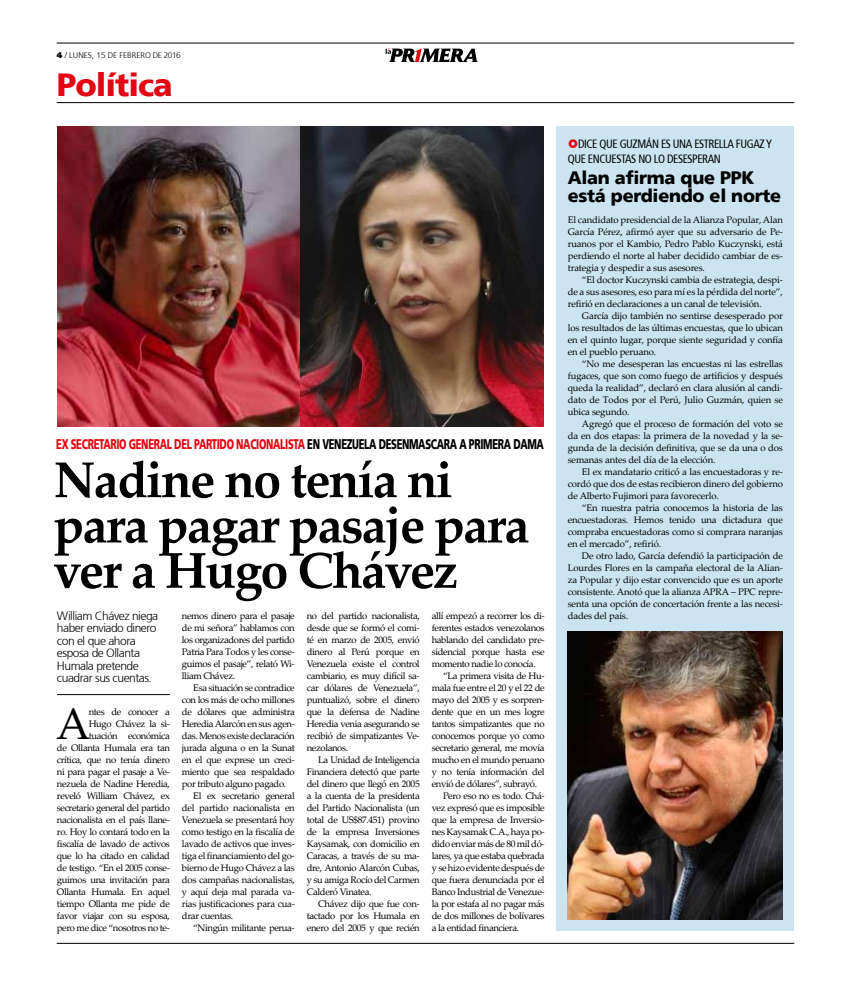
<style>
.page{position:relative;width:851px;height:993px;background:#fff}
.page>*{position:absolute;margin:0;border:0;box-sizing:border-box;transform-origin:0 0}
.t1{font:700 50.3px/45.3px "Palatino Linotype";letter-spacing:-.035em;color:#000}
.t2{font:44px "Palatino Linotype";color:#000}
.t3{font:900 32px "Frutiger 75";letter-spacing:-.03em;color:#e30613}
.t4{font:900 18px/18px "Frutiger 75";letter-spacing:-.015em;color:#000}
.t5{font:900 14px "Frutiger 75";letter-spacing:-.035em;color:#e30613;scale:.68 1}
.t6{font:300 12px/12.5px "Frutiger 45";letter-spacing:-.04em;color:#000}
.t7{font:condensed 12px/15px "Frutiger 57";letter-spacing:-.035em;color:#000;scale:.95 1}
.t8{font:9.5px/12px "Palatino Linotype";letter-spacing:-.04em;color:#000;text-align:justify}
.t9{font:300 8.2px "Frutiger 45";color:#000}
.s1{font-family:"Frutiger";font-weight:900}
.s2{color:#000}
</style>
<div class="page">
<hr style="left:57px;top:102px;width:737px;height:1px;background:#000">
<hr style="left:57px;top:43px;width:737px;height:1px;background:#000">
<svg style="left:385px;top:48px;width:93px;height:14px"></svg>
<hr style="left:57px;top:942px;width:737px;height:1px;background:#000">
<div style="left:556px;top:126px;width:238px;height:805px;background:#cce4ef"></div>
<img style="left:57px;top:127px;width:243px;height:300px">
<img style="left:300px;top:127px;width:244px;height:300px">
<hr style="left:57px;top:693px;width:113px;height:1px;background:#000">
<img style="left:567px;top:631px;width:215px;height:288px">
<p class="t9" style="left:57px;top:50px;width:126px"><span class="s1">4</span> / LUNES, 15 DE FEBRERO DE 2016</p>
<h3 class="t3" style="left:57px;top:66px;width:118px">Política</h3>
<h3 class="t5" style="left:56px;top:436px;width:718px">EX SECRETARIO GENERAL DEL PARTIDO NACIONALISTA <span class="s2">EN VENEZUELA DESENMASCARA A PRIMERA DAMA</span></h3>
<h1 class="t1" style="left:53px;top:455px;width:477px">Nadine no tenía ni para pagar pasaje para ver a Hugo Chávez</h1>
<p class="t6" style="left:57px;top:609px;width:103px">William Chávez niega haber enviado dinero con el que ahora esposa de Ollanta<br>Humala pretende cuadrar sus cuentas.</p>
<h2 class="t2" style="left:56px;top:692px;width:36px">A</h2>
<p class="t8" style="left:57px;top:705px;width:114px;text-align:right">ntes de conocer a<br>Hugo Chávez la si-<br>tuación económica<br>de Ollanta Humala era tan crítica, que no tenía dinero ni para pagar el pasaje a Ve&shy;nezuela de Nadine Heredia, reveló William Chávez, ex secretario general del partido nacionalista en el país llane&shy;ro. Hoy lo contará todo en la fiscalía de lavado de activos que lo ha citado en calidad de testigo. “En el 2005 conse&shy;guimos una invitación para<br>Ollanta Humala. En aquel tiempo Ollanta me pide de favor viajar con su esposa, pero me dice “nosotros no te-</p>
<p class="t8" style="left:182px;top:609px;width:114px">nemos dinero para el pasaje de mi señora” hablamos con los organizadores del partido Patria Para Todos y les conse&shy;guimos el pasaje”, relató Wi&shy;lliam Chávez.</p>
<p class="t8" style="left:193px;top:681px;width:103px">Esa situación se contradice</p>
<p class="t8" style="left:182px;top:693px;width:114px">con los más de ocho millones</p>
<p class="t8" style="left:182px;top:705px;width:114px">de dólares que administra</p>
<p class="t8" style="left:182px;top:717px;width:114px">Heredia Alarcón en sus agen-</p>
<p class="t8" style="left:182px;top:729px;width:114px">das. Menos existe declaración</p>
<p class="t8" style="left:182px;top:741px;width:114px">jurada alguna o en la Sunat</p>
<p class="t8" style="left:182px;top:753px;width:114px">en el que exprese un creci-</p>
<p class="t8" style="left:182px;top:765px;width:114px">miento que sea respaldado</p>
<p class="t8" style="left:182px;top:777px;width:106px">por tributo alguno pagado.</p>
<p class="t8" style="left:193px;top:789px;width:103px">El ex secretario general</p>
<p class="t8" style="left:182px;top:801px;width:114px">del partido nacionalista en</p>
<p class="t8" style="left:182px;top:813px;width:114px">Venezuela se presentará hoy</p>
<p class="t8" style="left:182px;top:825px;width:114px">como testigo en la fiscalía de</p>
<p class="t8" style="left:182px;top:837px;width:114px">lavado de activos que inves-</p>
<p class="t8" style="left:182px;top:849px;width:114px">tiga el financiamiento del go-</p>
<p class="t8" style="left:182px;top:861px;width:114px">bierno de Hugo Chávez a las</p>
<p class="t8" style="left:182px;top:873px;width:114px">dos campañas nacionalistas,</p>
<p class="t8" style="left:182px;top:885px;width:114px">y aquí deja mal parada va-</p>
<p class="t8" style="left:182px;top:897px;width:114px">rias justificaciones para cua-</p>
<p class="t8" style="left:182px;top:909px;width:53px">drar cuentas.</p>
<p class="t8" style="left:193px;top:921px;width:103px">“Ningún militante perua-</p>
<p class="t8" style="left:307px;top:609px;width:114px">no del partido nacionalista, desde que se formó el comi&shy;té en marzo de 2005, envió dinero al Perú porque en Venezuela existe el control cambiario, es muy difícil sa&shy;car dólares de Venezuela”, puntualizó, sobre el dinero que la defensa de Nadine Heredia venia asegurando se recibió de simpatizantes Ve&shy;nezolanos.</p>
<p class="t8" style="left:307px;top:753px;width:114px;text-indent:11px">La Unidad de Inteligencia Financiera detectó que parte del dinero que llegó en 2005 a la cuenta de la presidenta del Partido Nacionalista (un total de US$87.451) provino de la empresa Inversiones Kaysamak, con domicilio en Caracas, a través de su ma&shy;dre, Antonio Alarcón Cubas, y su amiga Rocío del Carmen Calderó Vinatea.</p>
<p class="t8" style="left:307px;top:897px;width:114px;text-indent:11px">Chávez dijo que fue con&shy;tactado por los Humala en enero del 2005 y que recién</p>
<p class="t8" style="left:431px;top:609px;width:114px">allí empezó a recorrer los di-</p>
<p class="t8" style="left:431px;top:621px;width:114px">ferentes estados venezolanos</p>
<p class="t8" style="left:431px;top:633px;width:114px">hablando del candidato pre-</p>
<p class="t8" style="left:431px;top:645px;width:114px">sidencial porque hasta ese</p>
<p class="t8" style="left:431px;top:657px;width:105px">momento nadie lo conocía.</p>
<p class="t8" style="left:443px;top:669px;width:103px">“La primera visita de Hu-</p>
<p class="t8" style="left:431px;top:681px;width:114px">mala fue entre el 20 y el 22 de</p>
<p class="t8" style="left:431px;top:693px;width:114px">mayo del 2005 y es sorpren-</p>
<p class="t8" style="left:431px;top:705px;width:114px">dente que en un mes logre</p>
<p class="t8" style="left:431px;top:717px;width:114px">tantos simpatizantes que no</p>
<p class="t8" style="left:431px;top:729px;width:114px">conocemos porque yo como</p>
<p class="t8" style="left:431px;top:741px;width:114px">secretario general, me movía</p>
<p class="t8" style="left:431px;top:753px;width:114px">mucho en el mundo peruano</p>
<p class="t8" style="left:431px;top:765px;width:114px">y no tenía información del</p>
<p class="t8" style="left:431px;top:777px;width:107px">envió de dólares”, subrayó.</p>
<p class="t8" style="left:443px;top:789px;width:103px">Pero eso no es todo. Chá-</p>
<p class="t8" style="left:431px;top:801px;width:114px">vez expresó que es imposible</p>
<p class="t8" style="left:431px;top:813px;width:114px">que la empresa de Inversio-</p>
<p class="t8" style="left:431px;top:825px;width:114px">nes Kaysamak C.A., haya po-</p>
<p class="t8" style="left:431px;top:837px;width:114px">dido enviar más de 80 mil dó-</p>
<p class="t8" style="left:431px;top:849px;width:114px">lares, ya que estaba quebrada</p>
<p class="t8" style="left:431px;top:861px;width:114px">y se hizo evidente después de</p>
<p class="t8" style="left:431px;top:873px;width:114px">que fuera denunciada por el</p>
<p class="t8" style="left:431px;top:885px;width:114px">Banco Industrial de Venezue-</p>
<p class="t8" style="left:431px;top:897px;width:114px">la por estafa al no pagar más</p>
<p class="t8" style="left:431px;top:909px;width:114px">de dos millones de bolívares</p>
<p class="t8" style="left:431px;top:921px;width:89px">a la entidad financiera.</p>
<p class="t7" style="left:567px;top:136px;width:216px;text-indent:10px">DICE QUE GUZMÁN ES UNA ESTRELLA FUGAZ Y<br>QUE ENCUESTAS NO LO DESESPERAN</p>
<h3 class="t4" style="left:567px;top:168px;width:215px">Alan afirma que PPK está perdiendo el norte</h3>
<p class="t8" style="left:567px;top:213px;width:217px">El candidato presidencial de la Alianza Popular, Alan García Pérez, afirmó ayer que su adversario de Pe&shy;ruanos por el Kambio, Pedro Pablo Kuczynski, está perdiendo el norte al haber decidido cambiar de es&shy;trategia y despedir a sus asesores.</p>
<p class="t8" style="left:567px;top:273px;width:216px;text-indent:14px">“El doctor Kuczynski cambia de estrategia, despi&shy;de a sus asesores, eso para mí es la pérdida del norte”, refirió en declaraciones a un canal de televisión.</p>
<p class="t8" style="left:567px;top:309px;width:217px;text-indent:14px">García dijo también no sentirse desesperado por los resultados de las últimas encuestas, que lo ubican en el quinto lugar, porque siente seguridad y confía en el pueblo peruano.</p>
<p class="t8" style="left:567px;top:357px;width:217px;text-indent:14px">“No me desesperan las encuestas ni las estrellas fugaces, que son como fuego de artificios y después queda la realidad”, declaró en clara alusión al candi&shy;dato de Todos por el Perú, Julio Guzmán, quien se ubica segundo.</p>
<p class="t8" style="left:567px;top:417px;width:217px;text-indent:14px">Agregó que el proceso de formación del voto se da en dos etapas: la primera de la novedad y la se&shy;gunda de la decisión definitiva, que se da una o dos semanas antes del día de la elección.</p>
<p class="t8" style="left:567px;top:465px;width:217px;text-indent:14px">El ex mandatario criticó a las encuestadoras y re&shy;cordó que dos de estas recibieron dinero del gobierno de Alberto Fujimori para favorecerlo.</p>
<p class="t8" style="left:567px;top:501px;width:217px;text-indent:14px">“En nuestra patria conocemos la historia de las encuestadoras. Hemos tenido una dictadura que compraba encuestadoras como si comprara naranjas en el mercado”, refirió.</p>
<p class="t8" style="left:567px;top:549px;width:217px;text-indent:14px">De otro lado, García defendió la participación de Lourdes Flores en la campaña electoral de la Alian&shy;za Popular y dijo estar convencido que es un aporte consistente. Anotó que la alianza APRA – PPC repre&shy;senta una opción de concertación frente a las necesi&shy;dades del país.</p>
</div>
